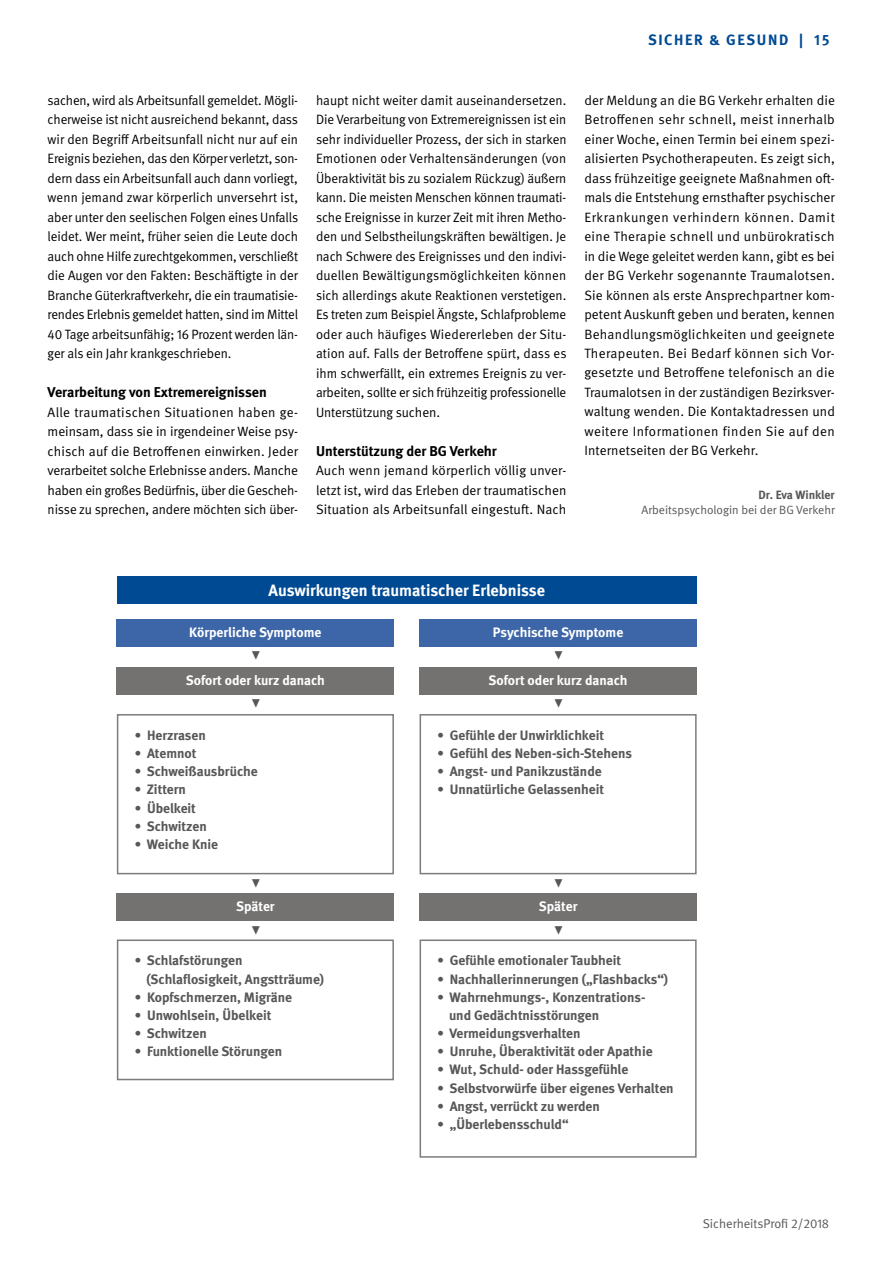
<style>
.page{position:relative;width:893px;height:1263px;background:#fff}
.page>*{position:absolute;margin:0;border:0;box-sizing:border-box;transform-origin:0 0}
.t1{font:21.75px "DGUV Meta";color:#585757}
.t2{font:700 16.35px "DGUV Meta";color:#fff}
.t3{font:700 15px "DGUV Meta";letter-spacing:.11em;color:#004a93}
.t4{font:700 14.25px "DGUV Meta";color:#000}
.t5{font:700 13.65px/18.1px "DGUV Meta";color:#585757}
.t6{font:700 13.65px "DGUV Meta";color:#fff}
.t7{font:13.5px/19.5px "DGUV Meta";letter-spacing:-.005em;color:#000;text-align:justify}
.t8{font:12.75px "DGUV Meta";color:#585757}
.t9{font:12px "DGUV Meta";color:#585757}
.t10{font:700 12px "DGUV Meta";letter-spacing:-.01em;color:#585757}
</style>
<div class="page">
<div style="left:420px;top:667px;width:277px;height:28px;background:#747271"></div>
<div style="left:117px;top:939px;width:277px;height:141px;background:#fff;border:2px solid #585757"></div>
<div style="left:420px;top:619px;width:277px;height:28px;background:#3d66a8"></div>
<div style="left:420px;top:893px;width:277px;height:28px;background:#747271"></div>
<div style="left:117px;top:667px;width:277px;height:28px;background:#747271"></div>
<div style="left:117px;top:893px;width:277px;height:28px;background:#747271"></div>
<div style="left:420px;top:939px;width:277px;height:219px;background:#fff;border:2px solid #585757"></div>
<div style="left:117px;top:714px;width:277px;height:160px;background:#fff;border:2px solid #585757"></div>
<div style="left:117px;top:619px;width:277px;height:28px;background:#3d66a8"></div>
<div style="left:117px;top:576px;width:580px;height:28px;background:#004a93"></div>
<div style="left:420px;top:714px;width:277px;height:160px;background:#fff;border:2px solid #585757"></div>
<p class="t7" style="left:48px;top:90px;width:252px">sachen, wird als Arbeitsunfall gemeldet. Mögli&shy;cherweise ist nicht ausreichend bekannt, dass wir den Begriff Arbeitsunfall nicht nur auf ein Ereignis beziehen, das den Körper verletzt, son&shy;dern dass ein Arbeitsunfall auch dann vorliegt, wenn jemand zwar körperlich unversehrt ist, aber unter den seelischen Folgen eines Unfalls leidet. Wer meint, früher seien die Leute doch auch ohne Hilfe zurechtgekommen, verschließt die Augen vor den Fakten: Beschäftigte in der Branche Güterkraftverkehr, die ein traumatisie&shy;rendes Erlebnis gemeldet hatten, sind im Mittel 40 Tage arbeitsunfähig; 16 Prozent werden län&shy;ger als ein Jahr krankgeschrieben.</p>
<p class="t4" style="left:48px;top:384px;width:221px">Verarbeitung von Extremereignissen</p>
<p class="t7" style="left:48px;top:402px;width:252px">Alle traumatischen Situationen haben ge&shy;meinsam, dass sie in irgendeiner Weise psy&shy;chisch auf die Betroffenen einwirken. Jeder verarbeitet solche Erlebnisse anders. Manche haben ein großes Bedürfnis, über die Gescheh&shy;nisse zu sprechen, andere möchten sich über-</p>
<p class="t7" style="left:316px;top:90px;width:252px">haupt nicht weiter damit auseinandersetzen.<br>Die Verarbeitung von Extremereignissen ist ein sehr individueller Prozess, der sich in starken Emotionen oder Verhaltensänderungen (von Überaktivität bis zu sozialem Rückzug) äußern kann. Die meisten Menschen können traumati&shy;sche Ereignisse in kurzer Zeit mit ihren Metho&shy;den und Selbstheilungskräften bewältigen. Je nach Schwere des Ereignisses und den indivi&shy;duellen Bewältigungsmöglichkeiten können sich allerdings akute Reaktionen verstetigen.<br>Es treten zum Beispiel Ängste, Schlafprobleme oder auch häufiges Wiedererleben der Situ&shy;ation auf. Falls der Betroffene spürt, dass es ihm schwerfällt, ein extremes Ereignis zu ver&shy;arbeiten, sollte er sich frühzeitig professionelle Unterstützung suchen.</p>
<p class="t4" style="left:316px;top:442px;width:182px">Unterstützung der BG Verkehr</p>
<p class="t7" style="left:316px;top:461px;width:252px">Auch wenn jemand körperlich völlig unver&shy;letzt ist, wird das Erleben der traumatischen Situation als Arbeitsunfall eingestuft. Nach</p>
<p class="t3" style="left:648px;top:31px;width:183px">SICHER &amp; GESUND | 15</p>
<p class="t7" style="left:584px;top:90px;width:252px">der Meldung an die BG Verkehr erhalten die Betroffenen sehr schnell, meist innerhalb einer Woche, einen Termin bei einem spezi&shy;alisierten Psychotherapeuten. Es zeigt sich, dass frühzeitige geeignete Maßnahmen oft&shy;mals die Entstehung ernsthafter psychischer Erkrankungen verhindern können. Damit eine Therapie schnell und unbürokratisch in die Wege geleitet werden kann, gibt es bei der BG Verkehr sogenannte Traumalotsen.<br>Sie können als erste Ansprechpartner kom&shy;petent Auskunft geben und beraten, kennen Behandlungsmöglichkeiten und geeignete Therapeuten. Bei Bedarf können sich Vor&shy;gesetzte und Betroffene telefonisch an die Traumalotsen in der zuständigen Bezirksver&shy;waltung wenden. Die Kontaktadressen und weitere Informationen finden Sie auf den Internetseiten der BG Verkehr.</p>
<p class="t10" style="left:758px;top:488px;width:78px">Dr. Eva Winkler</p>
<p class="t9" style="left:641px;top:503px;width:195px">Arbeitspsychologin bei der BG Verkehr</p>
<p class="t2" style="left:268px;top:581px;width:278px">Auswirkungen traumatischer Erlebnisse</p>
<p class="t6" style="left:189px;top:624px;width:134px">Körperliche Symptome</p>
<p class="t6" style="left:493px;top:624px;width:132px">Psychische Symptome</p>
<h1 class="t1" style="left:250px;top:643px;width:13px">▾</h1>
<h1 class="t1" style="left:553px;top:643px;width:13px">▾</h1>
<p class="t6" style="left:186px;top:672px;width:140px">Sofort oder kurz danach</p>
<p class="t6" style="left:489px;top:672px;width:140px">Sofort oder kurz danach</p>
<h1 class="t1" style="left:250px;top:691px;width:13px">▾</h1>
<h1 class="t1" style="left:553px;top:691px;width:13px">▾</h1>
<p class="t5" style="left:135px;top:726px;width:73px">• Herzrasen</p>
<p class="t5" style="left:135px;top:745px;width:63px">• Atemnot</p>
<p class="t5" style="left:135px;top:763px;width:125px">• Schweißausbrüche</p>
<p class="t5" style="left:135px;top:781px;width:53px">• Zittern</p>
<p class="t5" style="left:135px;top:799px;width:63px">• Übelkeit</p>
<p class="t5" style="left:135px;top:817px;width:74px">• Schwitzen</p>
<p class="t5" style="left:135px;top:835px;width:85px">• Weiche Knie</p>
<p class="t5" style="left:437px;top:726px;width:168px">• Gefühle der Unwirklichkeit</p>
<p class="t5" style="left:437px;top:745px;width:196px">• Gefühl des Neben-sich-Stehens</p>
<p class="t5" style="left:437px;top:763px;width:166px">• Angst- und Panikzustände</p>
<p class="t5" style="left:437px;top:781px;width:168px">• Unnatürliche Gelassenheit</p>
<h1 class="t1" style="left:250px;top:871px;width:13px">▾</h1>
<h1 class="t1" style="left:553px;top:871px;width:13px">▾</h1>
<h1 class="t1" style="left:250px;top:917px;width:13px">▾</h1>
<h1 class="t1" style="left:553px;top:917px;width:13px">▾</h1>
<p class="t6" style="left:236px;top:898px;width:40px">Später</p>
<p class="t6" style="left:539px;top:898px;width:40px">Später</p>
<p class="t5" style="left:146px;top:952px;width:179px;text-indent:-12px">• Schlafstörungen (Schlaflosigkeit, Angstträume)</p>
<p class="t5" style="left:135px;top:988px;width:159px">• Kopfschmerzen, Migräne</p>
<p class="t5" style="left:135px;top:1006px;width:138px">• Unwohlsein, Übelkeit</p>
<p class="t5" style="left:135px;top:1025px;width:74px">• Schwitzen</p>
<p class="t5" style="left:135px;top:1043px;width:149px">• Funktionelle Störungen</p>
<p class="t5" style="left:437px;top:952px;width:185px">• Gefühle emotionaler Taubheit</p>
<p class="t5" style="left:437px;top:970px;width:232px">• Nachhallerinnerungen („Flashbacks“)</p>
<p class="t5" style="left:449px;top:988px;width:198px;text-indent:-12px">• Wahrnehmungs-, Konzentrations&shy;und Gedächtnisstörungen</p>
<p class="t5" style="left:437px;top:1025px;width:145px">• Vermeidungsverhalten</p>
<p class="t5" style="left:437px;top:1043px;width:217px">• Unruhe, Überaktivität oder Apathie</p>
<p class="t5" style="left:437px;top:1061px;width:192px">• Wut, Schuld- oder Hassgefühle</p>
<p class="t5" style="left:437px;top:1079px;width:238px">• Selbstvorwürfe über eigenes Verhalten</p>
<p class="t5" style="left:437px;top:1097px;width:164px">• Angst, verrückt zu werden</p>
<p class="t5" style="left:437px;top:1115px;width:133px">• „Überlebensschuld“</p>
<p class="t8" style="left:703px;top:1216px;width:128px">SicherheitsProfi 2/2018</p>
</div>
